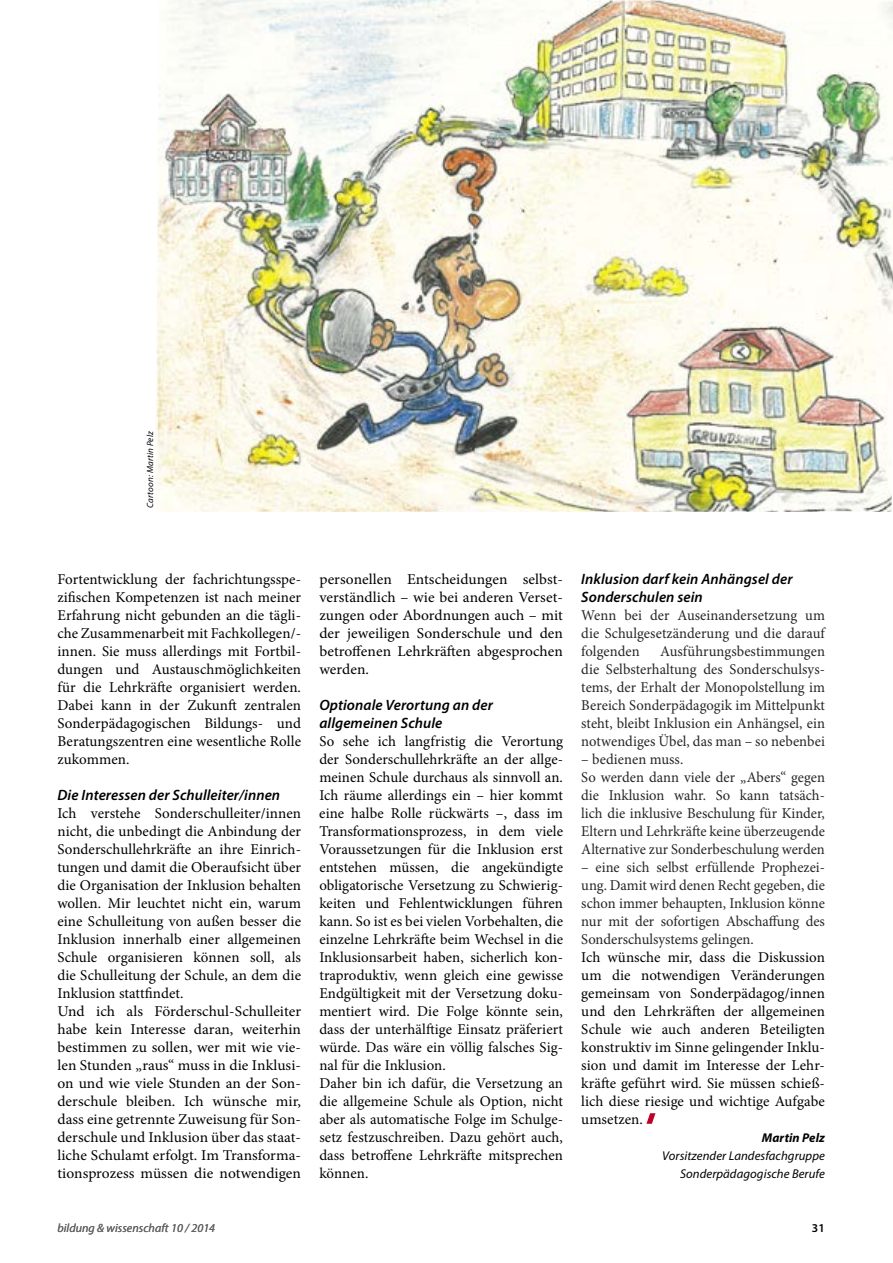
<style>
.page{position:relative;width:893px;height:1263px;background:#fff}
.page>*{position:absolute;margin:0;border:0;box-sizing:border-box;transform-origin:0 0}
.t1{font:15px/18px "Minion Pro";letter-spacing:.005em;color:#000;text-align:justify}
.t2{font:15px/18px "Minion Pro";color:#262626;text-align:justify}
.t3{font:italic 600 15px/18px "Myriad Pro";letter-spacing:.005em;color:#000}
.t4{font:italic 12.75px/18px "Myriad Pro";letter-spacing:.005em;color:#000;text-align:right}
.t5{font:italic 700 12.75px "Myriad Pro";letter-spacing:.005em;color:#000}
.t6{font:italic 12px "Myriad Pro";letter-spacing:.005em;color:#636363}
.t7{font:600 12px "Myriad Pro";color:#000}
.t8{font:italic 9px "Myriad Pro";letter-spacing:.02em;color:#000}
</style>
<div class="page">
<svg style="left:646px;top:1113px;width:9px;height:11px"></svg>
<img style="left:156px;top:0;width:737px;height:512px">
<p class="t8" style="left:145px;top:508px;width:78px;rotate:-90deg">Cartoon: Martin Pelz</p>
<p class="t1" style="left:57px;top:570px;width:245px">Fortentwicklung der fachrichtungsspe&shy;zifischen Kompetenzen ist nach meiner Erfahrung nicht gebunden an die tägli&shy;che Zusammenarbeit mit Fachkollegen/- innen. Sie muss allerdings mit Fortbil&shy;dungen und Austauschmöglichkeiten für die Lehrkräfte organisiert werden.<br>Dabei kann in der Zukunft zentralen Sonderpädagogischen Bildungs- und Beratungszentren eine wesentliche Rolle zukommen.</p>
<p class="t3" style="left:57px;top:785px;width:224px">Die Interessen der Schulleiter/innen</p>
<p class="t1" style="left:57px;top:804px;width:245px;text-align:left">Ich verstehe Sonderschulleiter/innen nicht, die unbedingt die Anbindung der Sonderschullehrkräfte an ihre Einrich&shy;tungen und damit die Oberaufsicht über die Organisation der Inklusion behalten wollen. Mir leuchtet nicht ein, warum eine Schulleitung von außen besser die Inklusion innerhalb einer allgemeinen Schule organisieren können soll, als die Schulleitung der Schule, an dem die Inklusion stattfindet.<br>Und ich als Förderschul-Schulleiter habe kein Interesse daran, weiterhin bestimmen zu sollen, wer mit wie vie&shy;len Stunden „raus“ muss in die Inklusi&shy;on und wie viele Stunden an der Son&shy;derschule bleiben. Ich wünsche mir, dass eine getrennte Zuweisung für Son&shy;derschule und Inklusion über das staat&shy;liche Schulamt erfolgt. Im Transforma&shy;tionsprozess müssen die notwendigen</p>
<p class="t1" style="left:319px;top:570px;width:245px">personellen Entscheidungen selbst&shy;verständlich – wie bei anderen Verset&shy;zungen oder Abordnungen auch – mit der jeweiligen Sonderschule und den betroffenen Lehrkräften abgesprochen werden.</p>
<p class="t3" style="left:319px;top:695px;width:175px">Optionale Verortung an der allgemeinen Schule</p>
<p class="t1" style="left:319px;top:732px;width:245px;text-align:left">So sehe ich langfristig die Verortung der Sonderschullehrkräfte an der allge&shy;meinen Schule durchaus als sinnvoll an.<br>Ich räume allerdings ein – hier kommt eine halbe Rolle rückwärts –, dass im Transformationsprozess, in dem viele Voraussetzungen für die Inklusion erst entstehen müssen, die angekündigte obligatorische Versetzung zu Schwierig&shy;keiten und Fehlentwicklungen führen kann. So ist es bei vielen Vorbehalten, die einzelne Lehrkräfte beim Wechsel in die Inklusionsarbeit haben, sicherlich kon&shy;traproduktiv, wenn gleich eine gewisse Endgültigkeit mit der Versetzung doku&shy;mentiert wird. Die Folge könnte sein, dass der unterhälftige Einsatz präferiert würde. Das wäre ein völlig falsches Sig&shy;nal für die Inklusion.<br>Daher bin ich dafür, die Versetzung an die allgemeine Schule als Option, nicht aber als automatische Folge im Schulge&shy;setz festzuschreiben. Dazu gehört auch, dass betroffene Lehrkräfte mitsprechen können.</p>
<p class="t3" style="left:581px;top:569px;width:213px">Inklusion darf kein Anhängsel der<br>Sonderschulen sein</p>
<p class="t2" style="left:581px;top:606px;width:245px">Wenn bei der Auseinandersetzung um die Schulgesetzänderung und die darauf folgenden</p>
<p class="t2" style="left:581px;top:642px;width:245px;text-indent:79px">Ausführungsbestimmungen die Selbsterhaltung des Sonderschulsys&shy;tems, der Erhalt der Monopolstellung im Bereich Sonderpädagogik im Mittelpunkt steht, bleibt Inklusion ein Anhängsel, ein notwendiges Übel, das man – so nebenbei</p>
<p class="t2" style="left:581px;top:750px;width:245px;text-align:left">– bedienen muss.<br>So werden dann viele der „Abers“ gegen die Inklusion wahr. So kann tatsäch&shy;lich die inklusive Beschulung für Kinder, Eltern und Lehrkräfte keine überzeugende Alternative zur Sonderbeschulung werden</p>
<p class="t2" style="left:581px;top:858px;width:245px">– eine sich selbst erfüllende Prophezei&shy;ung. Damit wird denen Recht gegeben, die schon immer behaupten, Inklusion könne nur mit der sofortigen Abschaffung des Sonderschulsystems gelingen.</p>
<p class="t1" style="left:581px;top:948px;width:245px">Ich wünsche mir, dass die Diskussion um die notwendigen Veränderungen gemeinsam von Sonderpädagog/innen und den Lehrkräften der allgemeinen Schule wie auch anderen Beteiligten konstruktiv im Sinne gelingender Inklu&shy;sion und damit im Interesse der Lehr&shy;kräfte geführt wird. Sie müssen schieß&shy;lich diese riesige und wichtige Aufgabe umsetzen.</p>
<p class="t5" style="left:762px;top:1129px;width:65px">Martin Pelz</p>
<p class="t4" style="left:662px;top:1146px;width:164px">Vorsitzender Landesfachgruppe<br>Sonderpädagogische Berufe</p>
<p class="t6" style="left:57px;top:1220px;width:159px">bildung &amp; wissenschaft 10 / 2014</p>
<p class="t7" style="left:812px;top:1220px;width:15px">31</p>
</div>
